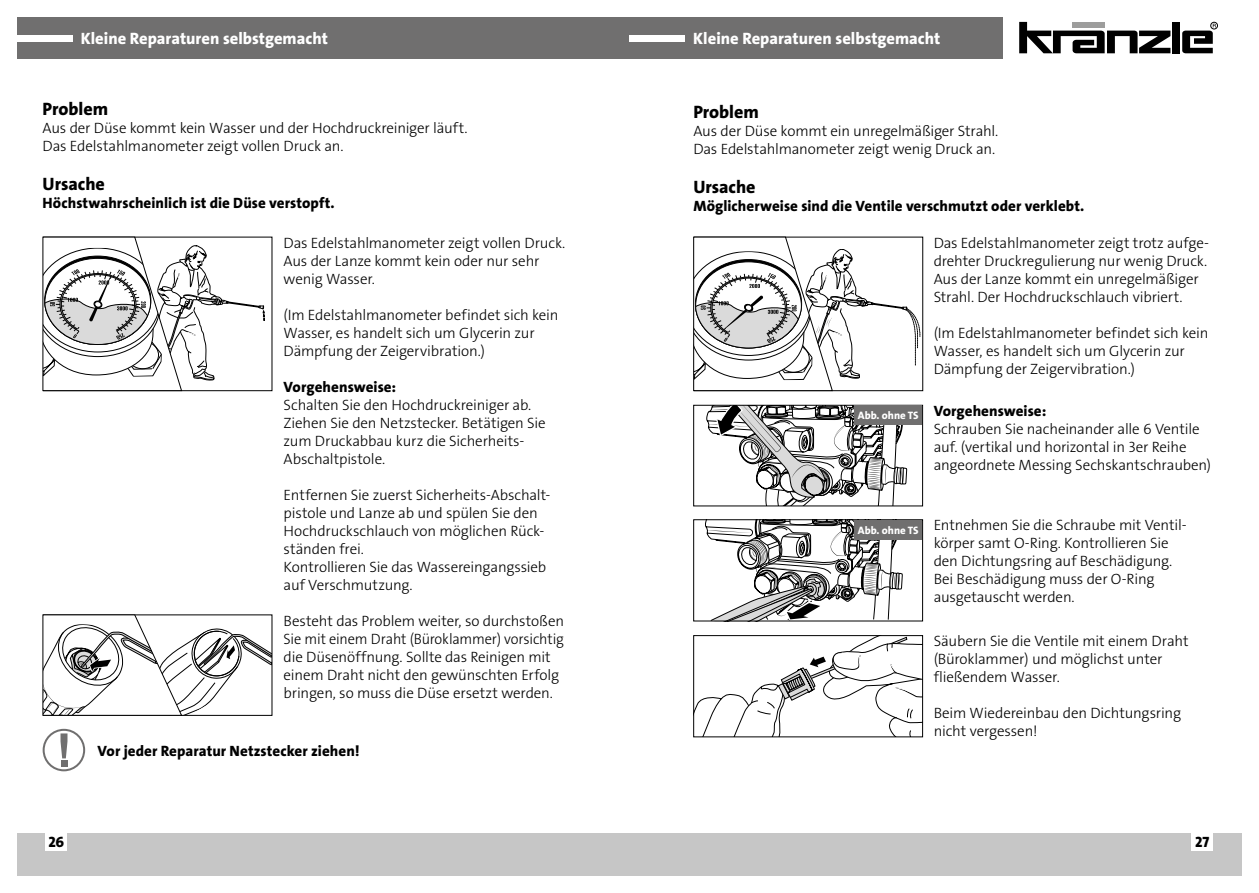
<style>
.page{position:relative;width:1259px;height:893px;background:#fff}
.page>*{position:absolute;margin:0;border:0;box-sizing:border-box;transform-origin:0 0}
.t1{font:18px "The Sans LP8 Ex Bld";color:#000}
.t2{font:16.5px "The Sans LP8 Ex Bld";color:#fff}
.t3{font:15px/18px "The Sans LP3 Lig";letter-spacing:-.01em;color:#000}
.t4{font:15px "The Sans LP8 Ex Bld";letter-spacing:.005em;color:#000}
.t5{font:10.8px "The Sans LP8 Ex Bld";color:#fff}
</style>
<div class="page">
<div style="left:629px;top:833px;width:613px;height:43px;background:#c6c6c6"></div>
<div style="left:17px;top:833px;width:612px;height:43px;background:#c6c6c6"></div>
<div style="left:1191px;top:833px;width:22px;height:18px;background:#fff"></div>
<div style="left:46px;top:833px;width:21px;height:18px;background:#fff"></div>
<div style="left:17px;top:17px;width:985px;height:41px;background:#706f6f"></div>
<div style="left:17px;top:35px;width:55px;height:6px;background:#fff"></div>
<div style="left:629px;top:35px;width:56px;height:6px;background:#fff"></div>
<svg style="left:1019px;top:22px;width:151px;height:31px"></svg>
<div style="left:1172px;top:22px;width:7px;height:31px;background:#000"></div>
<div style="left:1210px;top:22px;width:7px;height:7px;border:1px solid #000;border-radius:50%"></div>
<svg style="left:1182px;top:24px;width:34px;height:29px"></svg>
<svg style="left:43px;top:729px;width:42px;height:42px"></svg>
<div style="left:61px;top:760px;width:6px;height:7px;background:#706f6f"></div>
<svg style="left:693px;top:404px;width:230px;height:103px"></svg>
<svg style="left:693px;top:519px;width:230px;height:103px"></svg>
<svg style="left:693px;top:635px;width:230px;height:103px"></svg>
<svg style="left:42px;top:614px;width:231px;height:102px"></svg>
<div style="left:854px;top:406px;width:68px;height:19px;background:#706f6f"></div>
<div style="left:854px;top:520px;width:68px;height:19px;background:#706f6f"></div>
<svg style="left:42px;top:236px;width:231px;height:155px"></svg>
<svg style="left:693px;top:236px;width:230px;height:155px"></svg>
<p class="t2" style="left:81px;top:28px;width:249px">Kleine Reparaturen selbstgemacht</p>
<p class="t2" style="left:693px;top:28px;width:249px">Kleine Reparaturen selbstgemacht</p>
<p class="t1" style="left:43px;top:98px;width:67px">Problem</p>
<p class="t3" style="left:43px;top:119px;width:426px">Aus der Düse kommt kein Wasser und der Hochdruckreiniger läuft.<br>Das Edelstahlmanometer zeigt vollen Druck an.</p>
<p class="t1" style="left:43px;top:173px;width:64px">Ursache</p>
<p class="t4" style="left:43px;top:194px;width:294px">Höchstwahrscheinlich ist die Düse verstopft.</p>
<p class="t3" style="left:284px;top:234px;width:283px">Das Edelstahlmanometer zeigt vollen Druck.<br>Aus der Lanze kommt kein oder nur sehr wenig Wasser.</p>
<p class="t3" style="left:284px;top:306px;width:276px">(Im Edelstahlmanometer befindet sich kein<br>Wasser, es handelt sich um Glycerin zur<br>Dämpfung der Zeigervibration.)</p>
<p class="t4" style="left:284px;top:377px;width:114px">Vorgehensweise:</p>
<p class="t3" style="left:284px;top:396px;width:264px">Schalten Sie den Hochdruckreiniger ab.<br>Ziehen Sie den Netzstecker. Betätigen Sie zum Druckabbau kurz die Sicherheits-Abschaltpistole.</p>
<p class="t3" style="left:284px;top:486px;width:268px">Entfernen Sie zuerst Sicherheits-Abschalt&shy;pistole und Lanze ab und spülen Sie den Hochdruckschlauch von möglichen Rück&shy;ständen frei.<br>Kontrollieren Sie das Wassereingangssieb auf Verschmutzung.</p>
<p class="t3" style="left:284px;top:612px;width:282px">Besteht das Problem weiter, so durchstoßen Sie mit einem Draht (Büroklammer) vorsichtig die Düsenöffnung. Sollte das Reinigen mit einem Draht nicht den gewünschten Erfolg bringen, so muss die Düse ersetzt werden.</p>
<p class="t4" style="left:98px;top:741px;width:263px">Vor jeder Reparatur Netzstecker ziehen!</p>
<p class="t1" style="left:693px;top:100px;width:67px">Problem</p>
<p class="t3" style="left:693px;top:122px;width:306px">Aus der Düse kommt ein unregelmäßiger Strahl.<br>Das Edelstahlmanometer zeigt wenig Druck an.</p>
<p class="t1" style="left:693px;top:175px;width:64px">Ursache</p>
<p class="t4" style="left:693px;top:196px;width:392px">Möglicherweise sind die Ventile verschmutzt oder verklebt.</p>
<p class="t5" style="left:858px;top:409px;width:62px">Abb. ohne TS</p>
<p class="t3" style="left:933px;top:234px;width:277px">Das Edelstahlmanometer zeigt trotz aufge&shy;drehter Druckregulierung nur wenig Druck.<br>Aus der Lanze kommt ein unregelmäßiger Strahl. Der Hochdruckschlauch vibriert.</p>
<p class="t3" style="left:933px;top:324px;width:276px">(Im Edelstahlmanometer befindet sich kein<br>Wasser, es handelt sich um Glycerin zur<br>Dämpfung der Zeigervibration.)</p>
<p class="t4" style="left:933px;top:401px;width:114px">Vorgehensweise:</p>
<p class="t3" style="left:933px;top:420px;width:279px">Schrauben Sie nacheinander alle 6 Ventile auf. (vertikal und horizontal in 3er Reihe angeordnete Messing Sechskantschrauben)</p>
<p class="t5" style="left:858px;top:523px;width:62px">Abb. ohne TS</p>
<p class="t3" style="left:933px;top:516px;width:254px">Entnehmen Sie die Schraube mit Ventil&shy;körper samt O-Ring. Kontrollieren Sie den Dichtungsring auf Beschädigung.<br>Bei Beschädigung muss der O-Ring ausgetauscht werden.</p>
<p class="t3" style="left:933px;top:632px;width:256px">Säubern Sie die Ventile mit einem Draht (Büroklammer) und möglichst unter fließendem Wasser.</p>
<p class="t3" style="left:933px;top:704px;width:249px">Beim Wiedereinbau den Dichtungsring nicht vergessen!</p>
<p class="t4" style="left:48px;top:832px;width:17px">26</p>
<p class="t4" style="left:1195px;top:832px;width:16px">27</p>
</div>
